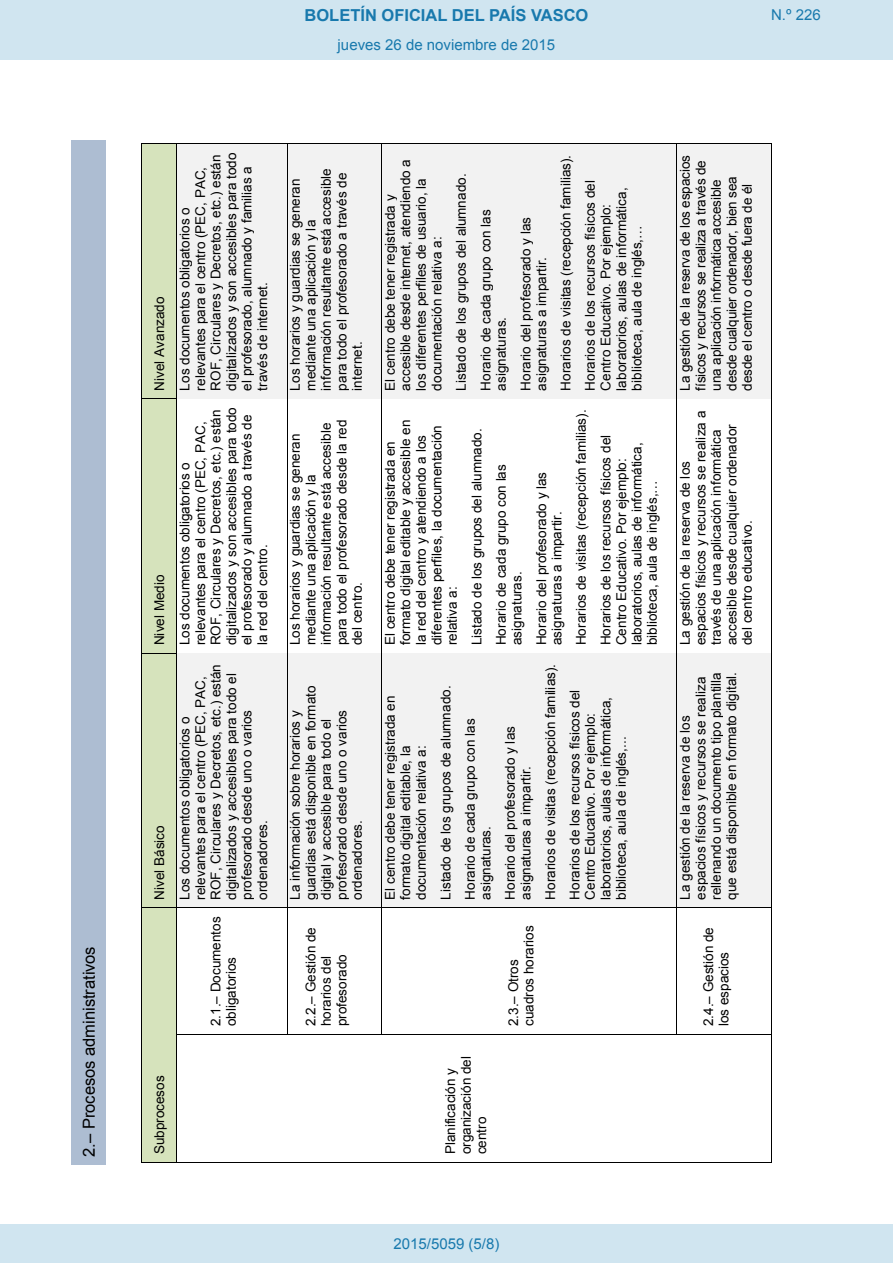
<style>
.page{position:relative;width:893px;height:1263px;background:#fff}
.page>*{position:absolute;margin:0;border:0;box-sizing:border-box;transform-origin:0 0}
.t1{font:16.5px "Arial";color:#000}
.t2{font:700 16.5px "Arial";color:#1879ad}
.Paginacion_Centro{font:15px "Arial";color:#1879ad}
.t3{font:13.5px/15.5px "Arial";letter-spacing:.005em;color:#000}
</style>
<div class="page">
<div style="left:72px;top:141px;width:34px;height:1024px;background:#adbdd2"></div>
<div style="left:142px;top:908px;width:34px;height:254px;background:#d6e3bc"></div>
<div style="left:142px;top:653px;width:34px;height:254px;background:#d6e3bc"></div>
<div style="left:142px;top:398px;width:34px;height:255px;background:#d6e3bc"></div>
<div style="left:142px;top:143px;width:34px;height:255px;background:#d6e3bc"></div>
<hr style="left:141px;top:908px;width:1px;height:254px;background:#000">
<hr style="left:141px;top:653px;width:1px;height:254px;background:#000">
<hr style="left:141px;top:399px;width:1px;height:254px;background:#000">
<hr style="left:141px;top:143px;width:1px;height:255px;background:#000">
<hr style="left:142px;top:1162px;width:34px;height:1px;background:#000">
<hr style="left:142px;top:907px;width:34px;height:1px;background:#000">
<hr style="left:142px;top:653px;width:34px;height:1px;background:#000">
<hr style="left:142px;top:398px;width:34px;height:1px;background:#000">
<hr style="left:142px;top:143px;width:34px;height:1px;background:#000">
<div style="left:177px;top:653px;width:110px;height:254px;background:#f2f2f2"></div>
<div style="left:177px;top:143px;width:110px;height:255px;background:#f2f2f2"></div>
<hr style="left:176px;top:1035px;width:1px;height:127px;background:#000">
<hr style="left:176px;top:908px;width:1px;height:126px;background:#000">
<hr style="left:176px;top:653px;width:1px;height:254px;background:#000">
<hr style="left:176px;top:399px;width:1px;height:253px;background:#000">
<hr style="left:176px;top:143px;width:1px;height:254px;background:#000">
<hr style="left:177px;top:1162px;width:110px;height:1px;background:#000">
<hr style="left:177px;top:1034px;width:110px;height:1px;background:#000">
<hr style="left:177px;top:907px;width:110px;height:1px;background:#000">
<hr style="left:177px;top:143px;width:110px;height:1px;background:#000">
<div style="left:287px;top:653px;width:94px;height:254px;background:#f2f2f2"></div>
<div style="left:287px;top:143px;width:94px;height:255px;background:#f2f2f2"></div>
<hr style="left:287px;top:908px;width:1px;height:126px;background:#000">
<hr style="left:287px;top:653px;width:1px;height:254px;background:#000">
<hr style="left:287px;top:398px;width:1px;height:254px;background:#000">
<hr style="left:287px;top:143px;width:1px;height:255px;background:#000">
<hr style="left:287px;top:1162px;width:94px;height:1px;background:#000">
<hr style="left:287px;top:1034px;width:94px;height:1px;background:#000">
<hr style="left:287px;top:907px;width:94px;height:1px;background:#000">
<hr style="left:287px;top:143px;width:94px;height:1px;background:#000">
<div style="left:382px;top:653px;width:294px;height:254px;background:#f2f2f2"></div>
<div style="left:382px;top:143px;width:294px;height:255px;background:#f2f2f2"></div>
<hr style="left:381px;top:908px;width:1px;height:126px;background:#000">
<hr style="left:381px;top:653px;width:1px;height:254px;background:#000">
<hr style="left:381px;top:398px;width:1px;height:254px;background:#000">
<hr style="left:381px;top:143px;width:1px;height:255px;background:#000">
<hr style="left:382px;top:1162px;width:294px;height:1px;background:#000">
<hr style="left:382px;top:1034px;width:294px;height:1px;background:#000">
<hr style="left:382px;top:907px;width:294px;height:1px;background:#000">
<hr style="left:382px;top:143px;width:294px;height:1px;background:#000">
<div style="left:677px;top:653px;width:94px;height:254px;background:#f2f2f2"></div>
<div style="left:677px;top:143px;width:94px;height:255px;background:#f2f2f2"></div>
<hr style="left:676px;top:908px;width:1px;height:126px;background:#000">
<hr style="left:676px;top:653px;width:1px;height:254px;background:#000">
<hr style="left:676px;top:398px;width:1px;height:254px;background:#000">
<hr style="left:676px;top:143px;width:1px;height:255px;background:#000">
<hr style="left:677px;top:1162px;width:94px;height:1px;background:#000">
<hr style="left:771px;top:1035px;width:1px;height:127px;background:#000">
<hr style="left:677px;top:1034px;width:94px;height:1px;background:#000">
<hr style="left:771px;top:908px;width:1px;height:126px;background:#000">
<hr style="left:677px;top:907px;width:94px;height:1px;background:#000">
<hr style="left:771px;top:653px;width:1px;height:254px;background:#000">
<hr style="left:771px;top:398px;width:1px;height:254px;background:#000">
<hr style="left:771px;top:143px;width:1px;height:255px;background:#000">
<hr style="left:677px;top:143px;width:94px;height:1px;background:#000">
<div style="left:0;top:0;width:893px;height:60px;background:#d0e5f0"></div>
<div style="left:0;top:1225px;width:893px;height:38px;background:#d0e5f0"></div>
<p class="t1" style="left:78px;top:1157px;width:212px;rotate:-90deg">2.– Procesos administrativos</p>
<p class="t2" style="left:305px;top:4px;width:285px">BOLETÍN OFICIAL DEL PAÍS VASCO</p>
<p class="Paginacion_Centro" style="left:771px;top:5px;width:51px">N.º 226</p>
<p class="Paginacion_Centro" style="left:338px;top:35px;width:219px">jueves 26 de noviembre de 2015</p>
<p class="t3" style="left:152px;top:391px;width:95px;rotate:-90deg">Nivel Avanzado</p>
<p class="t3" style="left:152px;top:645px;width:72px;rotate:-90deg">Nivel Medio</p>
<p class="t3" style="left:152px;top:900px;width:76px;rotate:-90deg">Nivel Básico</p>
<p class="t3" style="left:177px;top:391px;width:240px;rotate:-90deg">Los documentos obligatorios o relevantes para el centro (PEC, PAC, ROF, Circulares y Decretos, etc.) están digitalizados y son accesibles para todo el profesorado, alumnado y familias a través de internet.</p>
<p class="t3" style="left:177px;top:645px;width:240px;rotate:-90deg">Los documentos obligatorios o relevantes para el centro (PEC, PAC, ROF, Circulares y Decretos, etc.) están digitalizados y son accesibles para todo el profesorado y alumnado a través de la red del centro.</p>
<p class="t3" style="left:177px;top:900px;width:237px;rotate:-90deg">Los documentos obligatorios o relevantes para el centro (PEC, PAC,<br>ROF, Circulares y Decretos, etc.) están digitalizados y accesibles para todo el profesorado desde uno o varios ordenadores.</p>
<p class="t3" style="left:208px;top:1026px;width:111px;rotate:-90deg">2.1.– Documentos obligatorios</p>
<p class="t3" style="left:152px;top:1154px;width:80px;rotate:-90deg">Subprocesos</p>
<p class="t3" style="left:288px;top:391px;width:224px;rotate:-90deg">Los horarios y guardias se generan mediante una aplicación y la información resultante está accesible para todo el profesorado a través de internet.</p>
<p class="t3" style="left:288px;top:645px;width:227px;rotate:-90deg">Los horarios y guardias se generan mediante una aplicación y la información resultante está accesible para todo el profesorado desde la red del centro.</p>
<p class="t3" style="left:288px;top:900px;width:216px;rotate:-90deg">La información sobre horarios y guardias está disponible en formato digital y accesible para todo el profesorado desde uno o varios ordenadores.</p>
<p class="t3" style="left:303px;top:1026px;width:101px;rotate:-90deg">2.2.– Gestión de horarios del profesorado</p>
<p class="t3" style="left:382px;top:391px;width:233px;rotate:-90deg">El centro debe tener registrada y accesible desde internet, atendiendo a los diferentes perfiles de usuario, la documentación relativa a:</p>
<p class="t3" style="left:529px;top:391px;width:237px;line-height:24.5px;rotate:-90deg">asignaturas a impartir.<br>Horarios de visitas (recepción familias).<br>Horarios de los recursos físicos del</p>
<p class="t3" style="left:449px;top:391px;width:219px;line-height:24.5px;rotate:-90deg">Listado de los grupos del alumnado.<br>Horario de cada grupo con las</p>
<p class="t3" style="left:598px;top:391px;width:204px;rotate:-90deg">Centro Educativo. Por ejemplo: laboratorios, aulas de informática, biblioteca, aula de inglés,…</p>
<p class="t3" style="left:489px;top:391px;width:175px;line-height:24.6px;rotate:-90deg">asignaturas.<br>Horario del profesorado y las</p>
<p class="t3" style="left:545px;top:645px;width:237px;line-height:24.5px;rotate:-90deg">asignaturas a impartir.<br>Horarios de visitas (recepción familias).<br>Horarios de los recursos físicos del</p>
<p class="t3" style="left:382px;top:645px;width:227px;rotate:-90deg">El centro debe tener registrada en formato digital editable y accesible en la red del centro y atendiendo a los diferentes perfiles, la documentación relativa a:</p>
<p class="t3" style="left:465px;top:645px;width:219px;line-height:24.5px;rotate:-90deg">Listado de los grupos del alumnado.<br>Horario de cada grupo con las</p>
<p class="t3" style="left:614px;top:645px;width:204px;rotate:-90deg">Centro Educativo. Por ejemplo: laboratorios, aulas de informática, biblioteca, aula de inglés,…</p>
<p class="t3" style="left:505px;top:645px;width:175px;line-height:24.5px;rotate:-90deg">asignaturas.<br>Horario del profesorado y las</p>
<p class="t3" style="left:514px;top:900px;width:237px;line-height:24.5px;rotate:-90deg">asignaturas a impartir.<br>Horarios de visitas (recepción familias).<br>Horarios de los recursos físicos del</p>
<p class="t3" style="left:382px;top:900px;width:206px;rotate:-90deg">El centro debe tener registrada en formato digital editable, la documentación relativa a:</p>
<p class="t3" style="left:434px;top:900px;width:216px;line-height:24.5px;rotate:-90deg">Listado de los grupos de alumnado.<br>Horario de cada grupo con las</p>
<p class="t3" style="left:583px;top:900px;width:204px;rotate:-90deg">Centro Educativo. Por ejemplo: laboratorios, aulas de informática, biblioteca, aula de inglés,...</p>
<p class="t3" style="left:474px;top:900px;width:175px;line-height:24.5px;rotate:-90deg">asignaturas.<br>Horario del profesorado y las</p>
<p class="t3" style="left:443px;top:1154px;width:100px;rotate:-90deg">Planificación y organización del centro</p>
<p class="t3" style="left:506px;top:1026px;width:102px;rotate:-90deg">2.3.– Otros cuadros horarios</p>
<p class="t3" style="left:677px;top:391px;width:237px;rotate:-90deg">La gestión de la reserva de los espacios físicos y recursos se realiza a través de una aplicación informática accesible desde cualquier ordenador, bien sea desde el centro o desde fuera de él</p>
<p class="t3" style="left:677px;top:645px;width:236px;rotate:-90deg">La gestión de la reserva de los espacios físicos y recursos se realiza a través de una aplicación informática accesible desde cualquier ordenador del centro educativo.</p>
<p class="t3" style="left:677px;top:900px;width:229px;rotate:-90deg">La gestión de la reserva de los espacios físicos y recursos se realiza rellenando un documento tipo plantilla que está disponible en formato digital.</p>
<p class="t3" style="left:701px;top:1026px;width:101px;rotate:-90deg">2.4.– Gestión de los espacios</p>
<p class="Paginacion_Centro" style="left:393px;top:1234px;width:107px">2015/5059 (5/8)</p>
</div>
